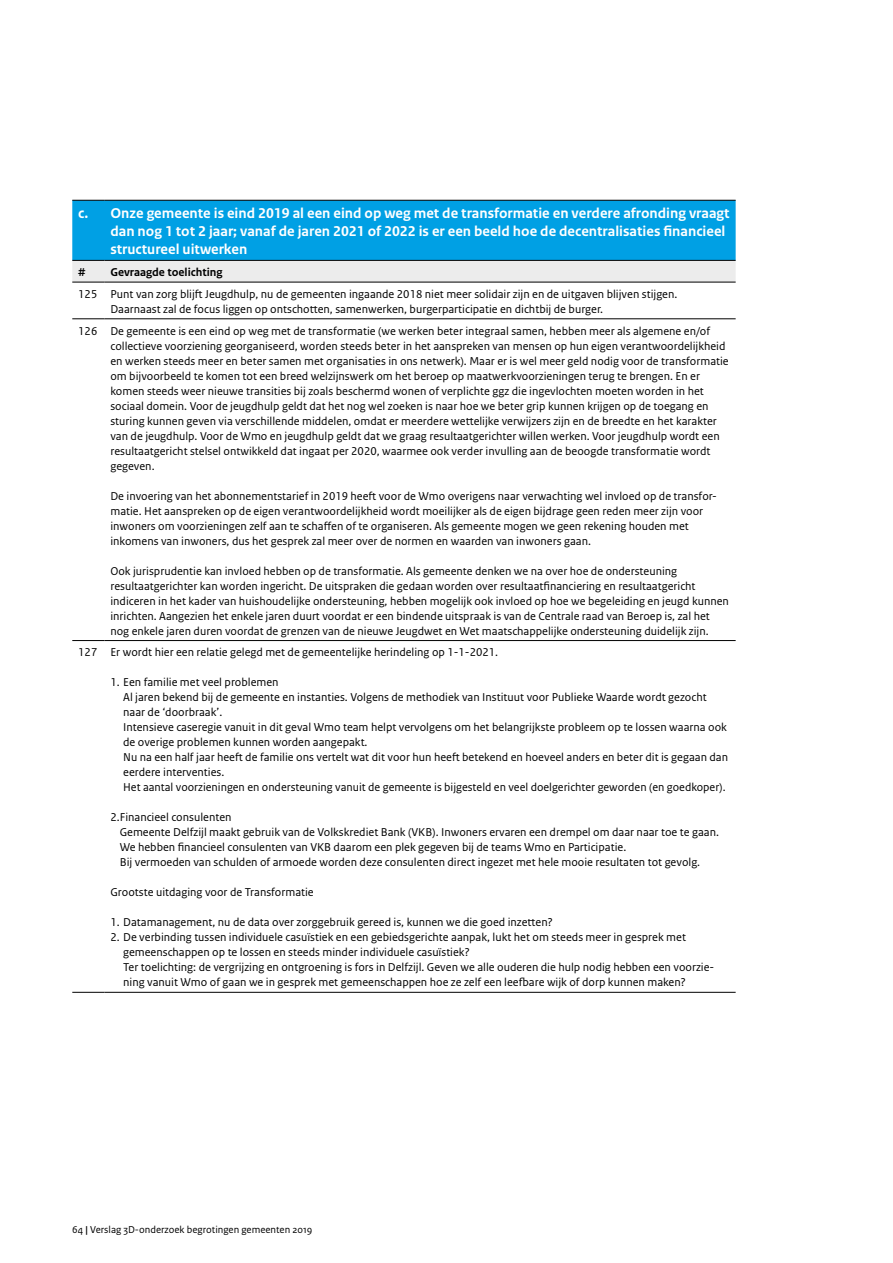
<style>
.page{position:relative;width:893px;height:1263px;background:#fff}
.page>*{position:absolute;margin:0;border:0;box-sizing:border-box;transform-origin:0 0}
._30_RO_Tabel_Kop{font:700 15px/18px "Rijksoverheid Sans Text";color:#fff}
._32_RO_Tabel_Broodte{font:12px/15px "Rijksoverheid Sans Text";color:#000}
._31_RO_Tabel_Tussenk{font:700 12px "Rijksoverheid Sans Text";color:#000}
.t1{font:10.5px "Rijksoverheid Sans Text";color:#000}
.s1{font-weight:700}
</style>
<div class="page">
<svg style="left:72px;top:201px;width:664px;height:81px;background:#3cb2e4"></svg>
<hr style="left:72px;top:318px;width:32px;height:1px;background:#000">
<hr style="left:104px;top:318px;width:632px;height:1px;background:#000">
<hr style="left:72px;top:640px;width:32px;height:1px;background:#000">
<hr style="left:104px;top:640px;width:632px;height:1px;background:#000">
<hr style="left:72px;top:992px;width:32px;height:1px;background:#000">
<hr style="left:104px;top:992px;width:632px;height:1px;background:#000">
<hr style="left:72px;top:200px;width:32px;height:1px;background:#000">
<hr style="left:104px;top:200px;width:632px;height:1px;background:#000">
<hr style="left:72px;top:260px;width:32px;height:1px;background:#000">
<hr style="left:104px;top:260px;width:632px;height:1px;background:#000">
<hr style="left:72px;top:282px;width:32px;height:1px;background:#000">
<hr style="left:104px;top:282px;width:632px;height:1px;background:#000">
<p class="_30_RO_Tabel_Kop" style="left:78px;top:205px;width:12px">c.</p>
<p class="_30_RO_Tabel_Kop" style="left:110px;top:205px;width:621px">Onze gemeente is eind 2019 al een eind op weg met de transformatie en verdere afronding vraagt dan nog 1 tot 2 jaar; vanaf de jaren 2021 of 2022 is er een beeld hoe de decentralisaties financieel structureel uitwerken</p>
<p class="_31_RO_Tabel_Tussenk" style="left:78px;top:265px;width:9px">#</p>
<p class="_31_RO_Tabel_Tussenk" style="left:110px;top:265px;width:114px">Gevraagde toelichting</p>
<p class="_32_RO_Tabel_Broodte" style="left:78px;top:287px;width:21px">125</p>
<p class="_32_RO_Tabel_Broodte" style="left:110px;top:287px;width:568px">Punt van zorg blijft Jeugdhulp, nu de gemeenten ingaande 2018 niet meer solidair zijn en de uitgaven blijven stijgen.<br>Daarnaast zal de focus liggen op ontschotten, samenwerken, burgerparticipatie en dichtbij de burger.</p>
<p class="_32_RO_Tabel_Broodte" style="left:78px;top:323px;width:21px">126</p>
<p class="_32_RO_Tabel_Broodte" style="left:110px;top:323px;width:620px">De gemeente is een eind op weg met de transformatie (we werken beter integraal samen, hebben meer als algemene en/of collectieve voorziening georganiseerd, worden steeds beter in het aanspreken van mensen op hun eigen verantwoordelijkheid en werken steeds meer en beter samen met organisaties in ons netwerk). Maar er is wel meer geld nodig voor de transformatie om bijvoorbeeld te komen tot een breed welzijnswerk om het beroep op maatwerkvoorzieningen terug te brengen. En er komen steeds weer nieuwe transities bij zoals beschermd wonen of verplichte ggz die ingevlochten moeten worden in het sociaal domein. Voor de jeugdhulp geldt dat het nog wel zoeken is naar hoe we beter grip kunnen krijgen op de toegang en sturing kunnen geven via verschillende middelen, omdat er meerdere wettelijke verwijzers zijn en de breedte en het karakter van de jeugdhulp. Voor de Wmo en jeugdhulp geldt dat we graag resultaatgerichter willen werken. Voor jeugdhulp wordt een resultaatgericht stelsel ontwikkeld dat ingaat per 2020, waarmee ook verder invulling aan de beoogde transformatie wordt gegeven.</p>
<p class="_32_RO_Tabel_Broodte" style="left:110px;top:488px;width:608px">De invoering van het abonnementstarief in 2019 heeft voor de Wmo overigens naar verwachting wel invloed op de transfor&shy;matie. Het aanspreken op de eigen verantwoordelijkheid wordt moeilijker als de eigen bijdrage geen reden meer zijn voor inwoners om voorzieningen zelf aan te schaffen of te organiseren. Als gemeente mogen we geen rekening houden met inkomens van inwoners, dus het gesprek zal meer over de normen en waarden van inwoners gaan.</p>
<p class="_32_RO_Tabel_Broodte" style="left:110px;top:563px;width:620px">Ook jurisprudentie kan invloed hebben op de transformatie. Als gemeente denken we na over hoe de ondersteuning resultaatgerichter kan worden ingericht. De uitspraken die gedaan worden over resultaatfinanciering en resultaatgericht indiceren in het kader van huishoudelijke ondersteuning, hebben mogelijk ook invloed op hoe we begeleiding en jeugd kunnen inrichten. Aangezien het enkele jaren duurt voordat er een bindende uitspraak is van de Centrale raad van Beroep is, zal het nog enkele jaren duren voordat de grenzen van de nieuwe Jeugdwet en Wet maatschappelijke ondersteuning duidelijk zijn.</p>
<p class="_32_RO_Tabel_Broodte" style="left:78px;top:645px;width:21px">127</p>
<p class="_32_RO_Tabel_Broodte" style="left:110px;top:645px;width:389px">Er wordt hier een relatie gelegd met de gemeentelijke herindeling op 1-1-2021.</p>
<p class="_32_RO_Tabel_Broodte" style="left:123px;top:675px;width:606px;text-indent:-13px">1. Een familie met veel problemen<br>Al jaren bekend bij de gemeente en instanties. Volgens de methodiek van Instituut voor Publieke Waarde wordt gezocht naar de ‘doorbraak’.<br>Intensieve caseregie vanuit in dit geval Wmo team helpt vervolgens om het belangrijkste probleem op te lossen waarna ook de overige problemen kunnen worden aangepakt.<br>Nu na een half jaar heeft de familie ons vertelt wat dit voor hun heeft betekend en hoeveel anders en beter dit is gegaan dan eerdere interventies.<br>Het aantal voorzieningen en ondersteuning vanuit de gemeente is bijgesteld en veel doelgerichter geworden (en goedkoper).</p>
<p class="_32_RO_Tabel_Broodte" style="left:120px;top:810px;width:601px;text-indent:-9px">2.Financieel consulenten<br>Gemeente Delfzijl maakt gebruik van de Volkskrediet Bank (VKB). Inwoners ervaren een drempel om daar naar toe te gaan.<br>We hebben financieel consulenten van VKB daarom een plek gegeven bij de teams Wmo en Participatie.<br>Bij vermoeden van schulden of armoede worden deze consulenten direct ingezet met hele mooie resultaten tot gevolg.</p>
<p class="_32_RO_Tabel_Broodte" style="left:110px;top:885px;width:205px">Grootste uitdaging voor de Transformatie</p>
<p class="_32_RO_Tabel_Broodte" style="left:110px;top:915px;width:444px">1. Datamanagement, nu de data over zorggebruik gereed is, kunnen we die goed inzetten?</p>
<p class="_32_RO_Tabel_Broodte" style="left:123px;top:930px;width:593px;text-indent:-13px">2. De verbinding tussen individuele casuïstiek en een gebiedsgerichte aanpak, lukt het om steeds meer in gesprek met gemeenschappen op te lossen en steeds minder individuele casuïstiek?<br>Ter toelichting: de vergrijzing en ontgroening is fors in Delfzijl. Geven we alle ouderen die hulp nodig hebben een voorzie&shy;ning vanuit Wmo of gaan we in gesprek met gemeenschappen hoe ze zelf een leefbare wijk of dorp kunnen maken?</p>
<p class="t1" style="left:72px;top:1224px;width:242px">64 <span class="s1">|</span> Verslag 3D-onderzoek begrotingen gemeenten 2019</p>
</div>
